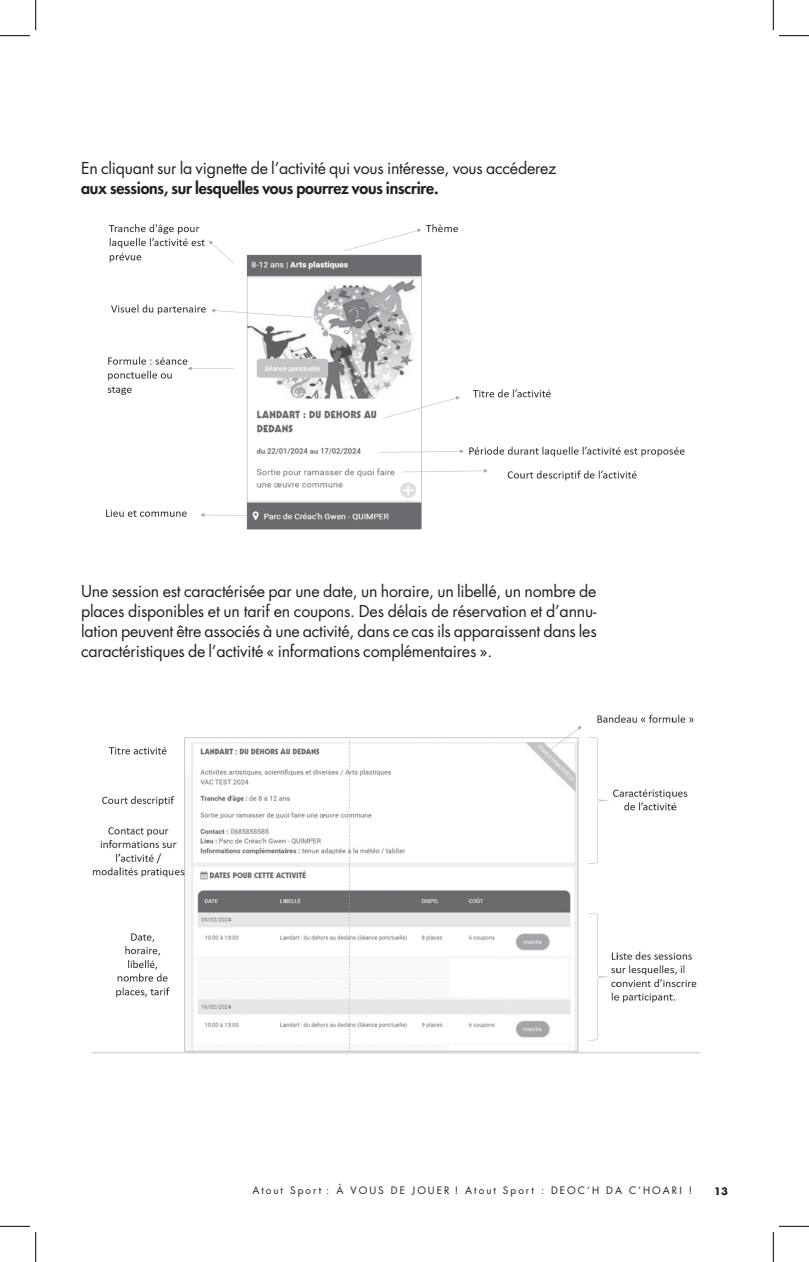
<style>
.page{position:relative;width:809px;height:1262px;background:#fff}
.page>*{position:absolute;margin:0;border:0;box-sizing:border-box;transform-origin:0 0}
.t1{font:16px/20px "Futura";letter-spacing:-.015em;color:#231f20;text-align:justify}
.t2{font:800 16px "Futura";letter-spacing:-.015em;color:#231f20}
.t3{font:10px "Futura";letter-spacing:.2em;color:#231f20}
.t4{font:700 10px "Futura";color:#231f20}
</style>
<div class="page">
<img style="left:106px;top:224px;width:579px;height:306px">
<img style="left:92px;top:714px;width:607px;height:339px">
<hr style="left:0;top:35px;width:30px;height:1px;background:#000">
<hr style="left:778px;top:35px;width:30px;height:1px;background:#000">
<hr style="left:0;top:1226px;width:30px;height:1px;background:#000">
<hr style="left:778px;top:1226px;width:30px;height:1px;background:#000">
<hr style="left:35px;top:0;width:1px;height:30px;background:#000">
<hr style="left:35px;top:1232px;width:1px;height:30px;background:#000">
<hr style="left:772px;top:0;width:1px;height:30px;background:#000">
<hr style="left:772px;top:1232px;width:1px;height:30px;background:#000">
<p class="t1" style="left:81px;top:158px;width:477px">En cliquant sur la vignette de l’activité qui vous intéresse, vous accéderez</p>
<p class="t2" style="left:81px;top:178px;width:359px">aux sessions, sur lesquelles vous pourrez vous inscrire.</p>
<p class="t1" style="left:81px;top:581px;width:517px">Une session est caractérisée par une date, un horaire, un libellé, un nombre de places disponibles et un tarif en coupons. Des délais de réservation et d’annu&shy;lation peuvent être associés à une activité, dans ce cas ils apparaissent dans les caractéristiques de l’activité « informations complémentaires ».</p>
<p class="t3" style="left:252px;top:1184px;width:441px">Atout Sport : À VOUS DE JOUER ! Atout Sport : DEOC’H DA C’HOARI !</p>
<p class="t4" style="left:714px;top:1184px;width:15px">13</p>
</div>
